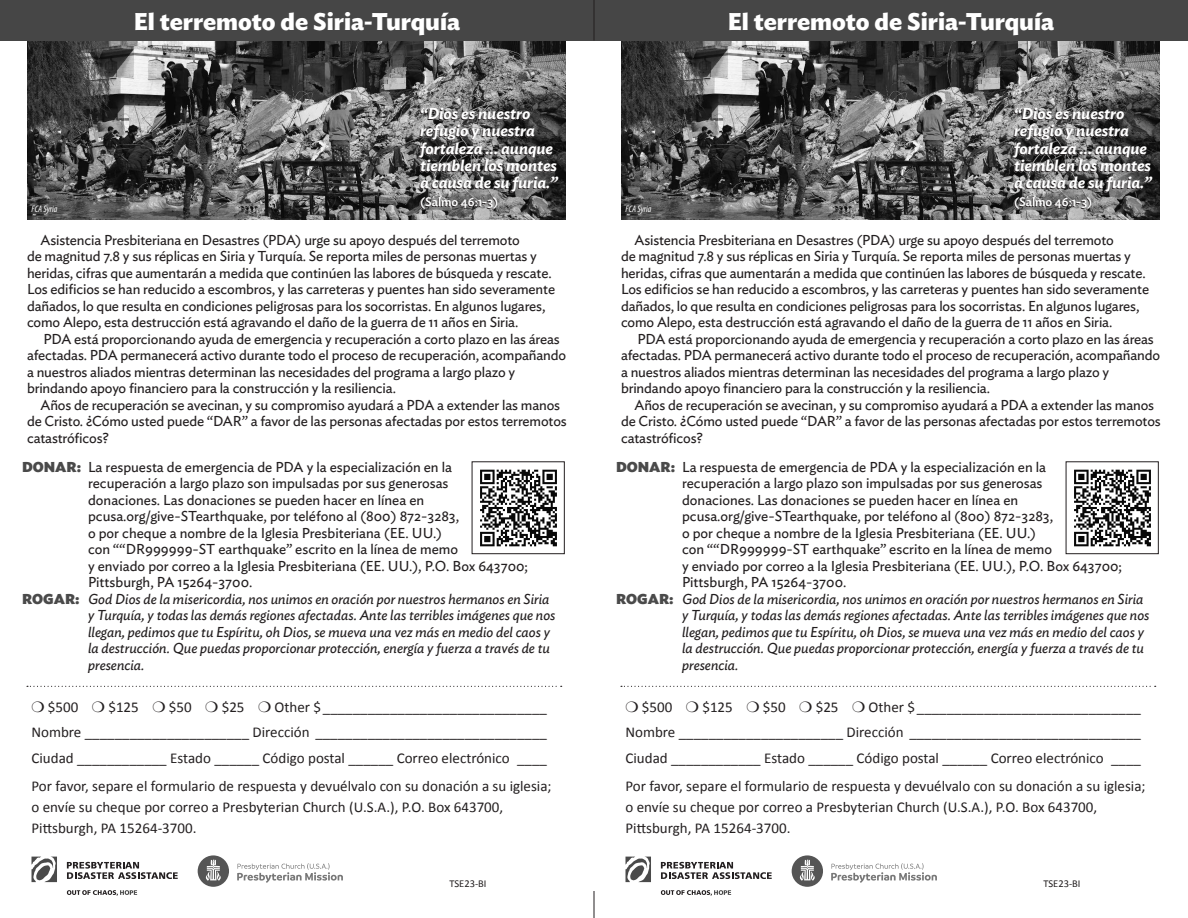
<style>
.page{position:relative;width:1188px;height:918px;background:#fff}
.page>*{position:absolute;margin:0;border:0;box-sizing:border-box;transform-origin:0 0}
.t1{font:700 24px "Ideal Sans";color:#fff}
.t2{font:italic 600 15.9px/17.2px "Ideal Sans";color:#fff}
.t3{font:15px/25.5px "Calibri";color:#231f20;text-align:justify}
.t4{font:14.25px/16.5px "Ideal Sans";letter-spacing:-.01em;color:#231f20}
.t5{font:italic 14.25px "Ideal Sans";color:#231f20}
.t6{font:500 12.3px "Ideal Sans";color:#fff}
.t7{font:10.5px "Calibri";color:#231f20}
.t8{font:italic condensed 9.45px "Myriad Pro";color:#fff}
.s1{font-weight:900;color:#4a4a4a}
.s2{font-weight:900;font-style:normal;color:#4a4a4a}
</style>
<div class="page">
<img style="left:27px;top:40px;width:538px;height:179px">
<img style="left:621px;top:40px;width:538px;height:179px">
<svg style="left:67px;top:862px;width:111px;height:17px"></svg>
<svg style="left:32px;top:857px;width:25px;height:25px"></svg>
<svg style="left:67px;top:890px;width:70px;height:6px"></svg>
<svg style="left:661px;top:862px;width:111px;height:17px"></svg>
<svg style="left:626px;top:857px;width:25px;height:25px"></svg>
<svg style="left:661px;top:890px;width:70px;height:6px"></svg>
<svg style="left:237px;top:863px;width:106px;height:20px"></svg>
<div style="left:198px;top:855px;width:31px;height:32px;background:#555;border-radius:50%"></div>
<svg style="left:206px;top:860px;width:15px;height:20px"></svg>
<svg style="left:831px;top:863px;width:106px;height:20px"></svg>
<div style="left:792px;top:855px;width:31px;height:32px;background:#555;border-radius:50%"></div>
<svg style="left:800px;top:860px;width:15px;height:20px"></svg>
<div style="left:0;top:0;width:594px;height:40px;background:#464646"></div>
<div style="left:594px;top:0;width:594px;height:40px;background:#464646"></div>
<svg style="left:27px;top:686px;width:535px;height:1px"></svg>
<svg style="left:621px;top:686px;width:535px;height:1px"></svg>
<hr style="left:594px;top:0;width:1px;height:40px;background:#231f20">
<svg style="left:594px;top:891px;width:1px;height:27px"></svg>
<img style="left:480px;top:469px;width:77px;height:78px">
<div style="left:472px;top:461px;width:93px;height:93px;border:1px solid #231f20"></div>
<img style="left:1074px;top:469px;width:77px;height:78px">
<div style="left:1066px;top:461px;width:93px;height:93px;border:1px solid #231f20"></div>
<h1 class="t1" style="left:134px;top:2px;width:328px">El terremoto de Siria-Turquía</h1>
<h1 class="t1" style="left:728px;top:2px;width:328px">El terremoto de Siria-Turquía</h1>
<p class="t2" style="left:420px;top:104px;width:139px">“Dios es nuestro refugio y nuestra fortaleza … aunque tiemblen los montes a causa de su furia.”</p>
<p class="t6" style="left:420px;top:192px;width:80px">(Salmo 46:1-3)</p>
<p class="t8" style="left:32px;top:203px;width:28px">FCA Syria</p>
<p class="t8" style="left:626px;top:203px;width:28px">FCA Syria</p>
<p class="t2" style="left:1014px;top:104px;width:139px">“Dios es nuestro refugio y nuestra fortaleza … aunque tiemblen los montes a causa de su furia.”</p>
<p class="t6" style="left:1014px;top:192px;width:80px">(Salmo 46:1-3)</p>
<p class="t4" style="left:27px;top:231px;width:530px;text-indent:13px">Asistencia Presbiteriana en Desastres (PDA) urge su apoyo después del terremoto<br>de magnitud 7.8 y sus réplicas en Siria y Turquía. Se reporta miles de personas muertas y heridas, cifras que aumentarán a medida que continúen las labores de búsqueda y rescate.<br>Los edificios se han reducido a escombros, y las carreteras y puentes han sido severamente dañados, lo que resulta en condiciones peligrosas para los socorristas. En algunos lugares, como Alepo, esta destrucción está agravando el daño de la guerra de 11 años en Siria.</p>
<p class="t4" style="left:27px;top:330px;width:541px;text-indent:16px">PDA está proporcionando ayuda de emergencia y recuperación a corto plazo en las áreas afectadas. PDA permanecerá activo durante todo el proceso de recuperación, acompañando a nuestros aliados mientras determinan las necesidades del programa a largo plazo y brindando apoyo financiero para la construcción y la resiliencia.</p>
<p class="t4" style="left:27px;top:396px;width:541px;text-indent:13px">Años de recuperación se avecinan, y su compromiso ayudará a PDA a extender las manos de Cristo. ¿Cómo usted puede “DAR” a favor de las personas afectadas por estos terremotos catastróficos?</p>
<p class="t4" style="left:22px;top:458px;width:432px"><span class="s1">DONAR:</span> La respuesta de emergencia de PDA y la especialización en la</p>
<p class="t4" style="left:88px;top:474px;width:362px">recuperación a largo plazo son impulsadas por sus generosas</p>
<p class="t4" style="left:88px;top:491px;width:338px">donaciones. Las donaciones se pueden hacer en línea en</p>
<p class="t4" style="left:88px;top:507px;width:373px">pcusa.org/give-STearthquake, por teléfono al (800) 872-3283,</p>
<p class="t4" style="left:88px;top:524px;width:356px">o por cheque a nombre de la Iglesia Presbiteriana (EE. UU.)</p>
<p class="t4" style="left:88px;top:540px;width:372px">con ““DR999999-ST earthquake” escrito en la línea de memo</p>
<p class="t4" style="left:88px;top:557px;width:441px">y enviado por correo a la Iglesia Presbiteriana (EE. UU.), P.O. Box 643700;</p>
<p class="t4" style="left:88px;top:573px;width:166px">Pittsburgh, PA 15264-3700.</p>
<p class="t5" style="left:22px;top:588px;width:529px"><span class="s2">ROGAR:</span> God Dios de la misericordia, nos unimos en oración por nuestros hermanos en Siria</p>
<p class="t5" style="left:88px;top:605px;width:469px">y Turquía, y todas las demás regiones afectadas. Ante las terribles imágenes que nos</p>
<p class="t5" style="left:88px;top:621px;width:464px">llegan, pedimos que tu Espíritu, oh Dios, se mueva una vez más en medio del caos y</p>
<p class="t5" style="left:88px;top:638px;width:464px">la destrucción. Que puedas proporcionar protección, energía y fuerza a través de tu</p>
<p class="t5" style="left:88px;top:654px;width:58px">presencia.</p>
<p class="t3" style="left:31px;top:693px;width:517px">❍ $500 ❍ $125 ❍ $50 ❍ $25 ❍ Other $______________________________ Nombre ______________________ Dirección _______________________________ Ciudad ____________ Estado ______ Código postal ______ Correo electrónico ____</p>
<p class="t3" style="left:32px;top:774px;width:522px;line-height:21px;text-align:left">Por favor, separe el formulario de respuesta y devuélvalo con su donación a su iglesia; o envíe su cheque por correo a Presbyterian Church (U.S.A.), P.O. Box 643700,<br>Pittsburgh, PA 15264-3700.</p>
<p class="t4" style="left:621px;top:231px;width:530px;text-indent:13px">Asistencia Presbiteriana en Desastres (PDA) urge su apoyo después del terremoto<br>de magnitud 7.8 y sus réplicas en Siria y Turquía. Se reporta miles de personas muertas y heridas, cifras que aumentarán a medida que continúen las labores de búsqueda y rescate.<br>Los edificios se han reducido a escombros, y las carreteras y puentes han sido severamente dañados, lo que resulta en condiciones peligrosas para los socorristas. En algunos lugares, como Alepo, esta destrucción está agravando el daño de la guerra de 11 años en Siria.</p>
<p class="t4" style="left:621px;top:330px;width:541px;text-indent:16px">PDA está proporcionando ayuda de emergencia y recuperación a corto plazo en las áreas afectadas. PDA permanecerá activo durante todo el proceso de recuperación, acompañando a nuestros aliados mientras determinan las necesidades del programa a largo plazo y brindando apoyo financiero para la construcción y la resiliencia.</p>
<p class="t4" style="left:621px;top:396px;width:541px;text-indent:13px">Años de recuperación se avecinan, y su compromiso ayudará a PDA a extender las manos de Cristo. ¿Cómo usted puede “DAR” a favor de las personas afectadas por estos terremotos catastróficos?</p>
<p class="t4" style="left:616px;top:458px;width:432px"><span class="s1">DONAR:</span> La respuesta de emergencia de PDA y la especialización en la</p>
<p class="t4" style="left:682px;top:474px;width:362px">recuperación a largo plazo son impulsadas por sus generosas</p>
<p class="t4" style="left:682px;top:491px;width:338px">donaciones. Las donaciones se pueden hacer en línea en</p>
<p class="t4" style="left:682px;top:507px;width:373px">pcusa.org/give-STearthquake, por teléfono al (800) 872-3283,</p>
<p class="t4" style="left:682px;top:524px;width:356px">o por cheque a nombre de la Iglesia Presbiteriana (EE. UU.)</p>
<p class="t4" style="left:682px;top:540px;width:372px">con ““DR999999-ST earthquake” escrito en la línea de memo</p>
<p class="t4" style="left:682px;top:557px;width:441px">y enviado por correo a la Iglesia Presbiteriana (EE. UU.), P.O. Box 643700;</p>
<p class="t4" style="left:682px;top:573px;width:166px">Pittsburgh, PA 15264-3700.</p>
<p class="t5" style="left:616px;top:588px;width:529px"><span class="s2">ROGAR:</span> God Dios de la misericordia, nos unimos en oración por nuestros hermanos en Siria</p>
<p class="t5" style="left:682px;top:605px;width:469px">y Turquía, y todas las demás regiones afectadas. Ante las terribles imágenes que nos</p>
<p class="t5" style="left:682px;top:621px;width:464px">llegan, pedimos que tu Espíritu, oh Dios, se mueva una vez más en medio del caos y</p>
<p class="t5" style="left:682px;top:638px;width:464px">la destrucción. Que puedas proporcionar protección, energía y fuerza a través de tu</p>
<p class="t5" style="left:682px;top:654px;width:58px">presencia.</p>
<p class="t3" style="left:626px;top:693px;width:517px">❍ $500 ❍ $125 ❍ $50 ❍ $25 ❍ Other $______________________________ Nombre ______________________ Dirección _______________________________ Ciudad ____________ Estado ______ Código postal ______ Correo electrónico ____</p>
<p class="t3" style="left:625px;top:774px;width:522px;line-height:21px;text-align:left">Por favor, separe el formulario de respuesta y devuélvalo con su donación a su iglesia; o envíe su cheque por correo a Presbyterian Church (U.S.A.), P.O. Box 643700,<br>Pittsburgh, PA 15264-3700.</p>
<p class="t7" style="left:449px;top:877px;width:39px">TSE23-BI</p>
<p class="t7" style="left:1043px;top:877px;width:39px">TSE23-BI</p>
</div>
